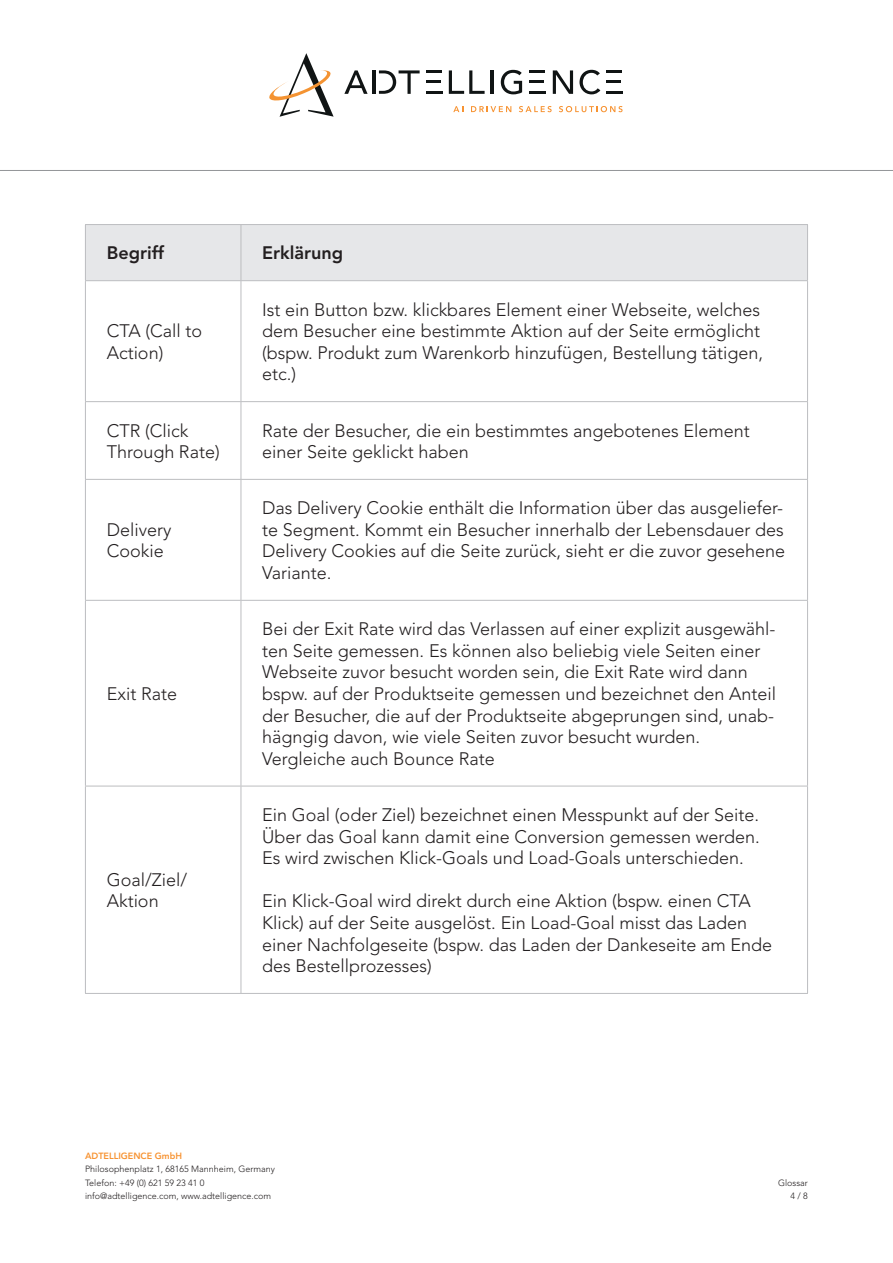
<style>
.page{position:relative;width:893px;height:1263px;background:#fff}
.page>*{position:absolute;margin:0;border:0;box-sizing:border-box;transform-origin:0 0}
.t1{font:300 18px/21.6px "Avenir LT Std";color:#231f20}
.t2{font:800 18px "Avenir LT Std";color:#231f20}
.t3{font:300 9px/13.5px "Avenir LT Std";color:#231f20}
.t4{font:800 9px "Avenir LT Std";color:#f79332}
</style>
<div class="page">
<svg style="left:453px;top:106px;width:10px;height:6px"></svg>
<svg style="left:471px;top:106px;width:40px;height:6px"></svg>
<svg style="left:519px;top:106px;width:33px;height:6px"></svg>
<svg style="left:559px;top:106px;width:64px;height:6px"></svg>
<svg style="left:344px;top:70px;width:24px;height:24px"></svg>
<svg style="left:449px;top:70px;width:36px;height:24px"></svg>
<hr style="left:491px;top:70px;width:3px;height:24px;background:#101414">
<hr style="left:372px;top:70px;width:4px;height:24px;background:#101414">
<svg style="left:501px;top:70px;width:21px;height:24px"></svg>
<svg style="left:553px;top:70px;width:20px;height:24px"></svg>
<svg style="left:579px;top:70px;width:21px;height:24px"></svg>
<svg style="left:269px;top:53px;width:65px;height:64px"></svg>
<svg style="left:379px;top:70px;width:41px;height:24px"></svg>
<hr style="left:606px;top:80px;width:15px;height:3px;background:#101414">
<hr style="left:606px;top:70px;width:16px;height:3px;background:#101414">
<hr style="left:606px;top:91px;width:17px;height:3px;background:#101414">
<hr style="left:529px;top:80px;width:15px;height:3px;background:#101414">
<hr style="left:529px;top:70px;width:16px;height:3px;background:#101414">
<hr style="left:529px;top:91px;width:17px;height:3px;background:#101414">
<hr style="left:427px;top:80px;width:14px;height:3px;background:#101414">
<hr style="left:427px;top:70px;width:15px;height:3px;background:#101414">
<hr style="left:427px;top:91px;width:16px;height:3px;background:#101414">
<hr style="left:0;top:170px;width:893px;height:1px;background:#939598">
<div style="left:86px;top:225px;width:721px;height:55px;background:#e6e7e9"></div>
<hr style="left:241px;top:225px;width:1px;height:55px;background:#bcbdc0">
<hr style="left:241px;top:281px;width:1px;height:120px;background:#bcbdc0">
<hr style="left:85px;top:401px;width:156px;height:1px;background:#bcbdc0">
<hr style="left:241px;top:401px;width:567px;height:1px;background:#bcbdc0">
<hr style="left:241px;top:402px;width:1px;height:77px;background:#bcbdc0">
<hr style="left:85px;top:479px;width:156px;height:1px;background:#bcbdc0">
<hr style="left:241px;top:479px;width:567px;height:1px;background:#bcbdc0">
<hr style="left:241px;top:480px;width:1px;height:120px;background:#bcbdc0">
<hr style="left:85px;top:600px;width:156px;height:1px;background:#bcbdc0">
<hr style="left:241px;top:600px;width:567px;height:1px;background:#bcbdc0">
<hr style="left:241px;top:601px;width:1px;height:185px;background:#bcbdc0">
<hr style="left:85px;top:786px;width:156px;height:1px;background:#bcbdc0">
<hr style="left:241px;top:786px;width:567px;height:1px;background:#bcbdc0">
<hr style="left:241px;top:786px;width:1px;height:207px;background:#bcbdc0">
<hr style="left:85px;top:993px;width:156px;height:1px;background:#bcbdc0">
<hr style="left:241px;top:993px;width:567px;height:1px;background:#bcbdc0">
<hr style="left:85px;top:280px;width:156px;height:1px;background:#bcbdc0">
<hr style="left:241px;top:280px;width:567px;height:1px;background:#bcbdc0">
<hr style="left:85px;top:224px;width:156px;height:1px;background:#bcbdc0">
<hr style="left:85px;top:225px;width:1px;height:55px;background:#bcbdc0">
<hr style="left:241px;top:224px;width:567px;height:1px;background:#bcbdc0">
<hr style="left:807px;top:225px;width:1px;height:55px;background:#bcbdc0">
<hr style="left:85px;top:281px;width:1px;height:120px;background:#bcbdc0">
<hr style="left:807px;top:281px;width:1px;height:120px;background:#bcbdc0">
<hr style="left:85px;top:402px;width:1px;height:77px;background:#bcbdc0">
<hr style="left:807px;top:402px;width:1px;height:77px;background:#bcbdc0">
<hr style="left:85px;top:480px;width:1px;height:120px;background:#bcbdc0">
<hr style="left:807px;top:480px;width:1px;height:120px;background:#bcbdc0">
<hr style="left:85px;top:601px;width:1px;height:185px;background:#bcbdc0">
<hr style="left:807px;top:601px;width:1px;height:185px;background:#bcbdc0">
<hr style="left:85px;top:786px;width:1px;height:207px;background:#bcbdc0">
<hr style="left:807px;top:786px;width:1px;height:207px;background:#bcbdc0">
<p class="t2" style="left:107px;top:242px;width:59px">Begriff</p>
<p class="t2" style="left:262px;top:242px;width:83px">Erklärung</p>
<p class="t1" style="left:107px;top:320px;width:97px">CTA (Call to<br>Action)</p>
<p class="t1" style="left:262px;top:299px;width:502px">Ist ein Button bzw. klickbares Element einer Webseite, welches dem Besucher eine bestimmte Aktion auf der Seite ermöglicht (bspw. Produkt zum Warenkorb hinzufügen, Bestellung tätigen, etc.)</p>
<p class="t1" style="left:107px;top:420px;width:115px">CTR (Click<br>Through Rate)</p>
<p class="t1" style="left:262px;top:420px;width:489px">Rate der Besucher, die ein bestimmtes angebotenes Element einer Seite geklickt haben</p>
<p class="t1" style="left:107px;top:519px;width:66px">Delivery<br>Cookie</p>
<p class="t1" style="left:107px;top:683px;width:72px">Exit Rate</p>
<p class="t1" style="left:107px;top:869px;width:82px">Goal/Ziel/<br>Aktion</p>
<p class="t1" style="left:262px;top:497px;width:524px;text-align:justify">Das Delivery Cookie enthält die Information über das ausgeliefer&shy;te Segment. Kommt ein Besucher innerhalb der Lebensdauer des Delivery Cookies auf die Seite zurück, sieht er die zuvor gesehene Variante.</p>
<p class="t1" style="left:262px;top:618px;width:515px">Bei der Exit Rate wird das Verlassen auf einer explizit ausgewähl&shy;ten Seite gemessen. Es können also beliebig viele Seiten einer Webseite zuvor besucht worden sein, die Exit Rate wird dann bspw. auf der Produktseite gemessen und bezeichnet den Anteil der Besucher, die auf der Produktseite abgeprungen sind, unab&shy;hägngig davon, wie viele Seiten zuvor besucht wurden.<br>Vergleiche auch Bounce Rate</p>
<p class="t1" style="left:262px;top:804px;width:499px;text-align:justify">Ein Goal (oder Ziel) bezeichnet einen Messpunkt auf der Seite.<br>Über das Goal kann damit eine Conversion gemessen werden.<br>Es wird zwischen Klick-Goals und Load-Goals unterschieden.</p>
<p class="t1" style="left:262px;top:890px;width:511px">Ein Klick-Goal wird direkt durch eine Aktion (bspw. einen CTA Klick) auf der Seite ausgelöst. Ein Load-Goal misst das Laden einer Nachfolgeseite (bspw. das Laden der Dankeseite am Ende des Bestellprozesses)</p>
<p class="t4" style="left:85px;top:1150px;width:99px">ADTELLIGENCE GmbH</p>
<p class="t3" style="left:85px;top:1162px;width:191px">Philosophenplatz 1, 68165 Mannheim, Germany<br>Telefon: +49 (0) 621 59 23 41 0 info@adtelligence.com, www.adtelligence.com</p>
<p class="t3" style="left:778px;top:1176px;width:31px;text-align:right">Glossar<br>4 / 8</p>
</div>
